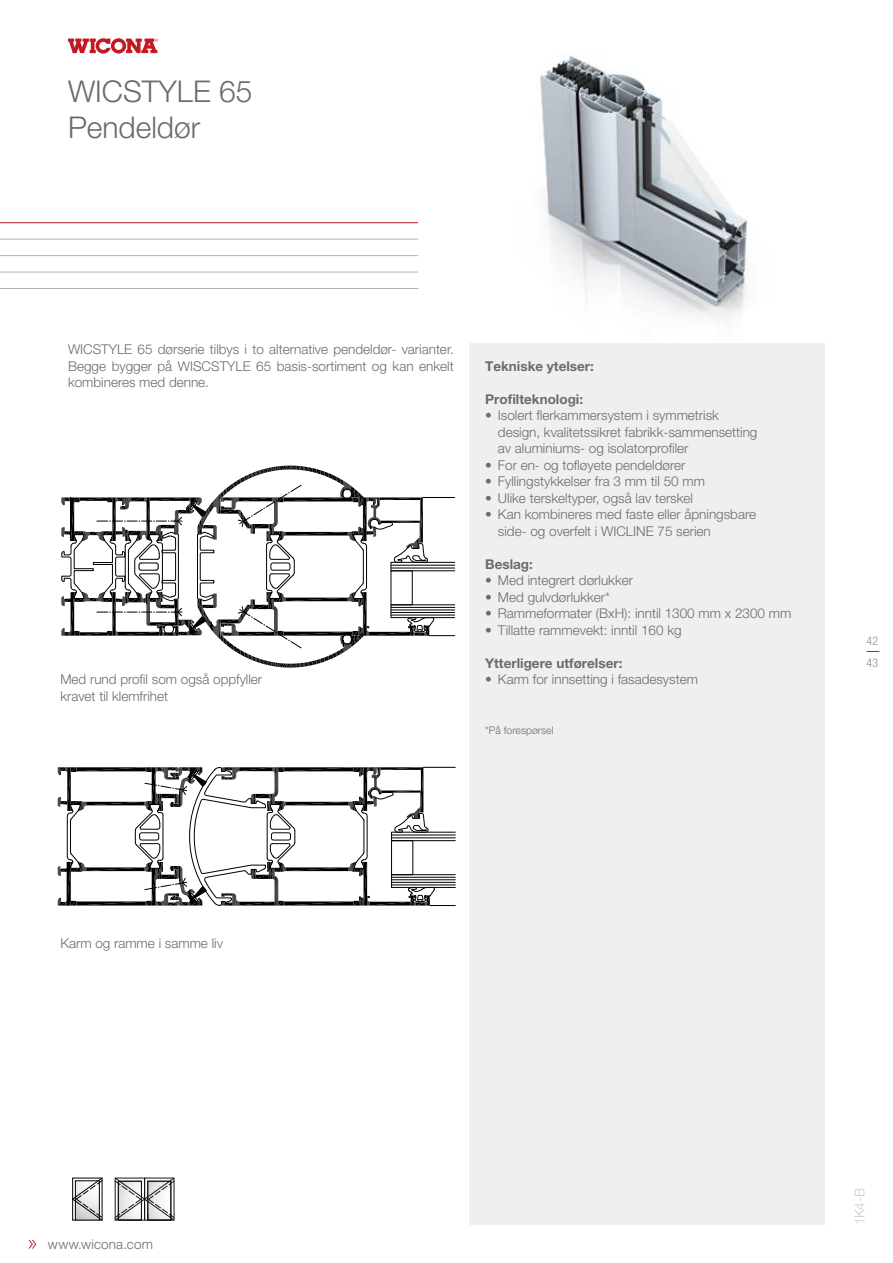
<style>
.page{position:relative;width:893px;height:1263px;background:#fff}
.page>*{position:absolute;margin:0;border:0;box-sizing:border-box;transform-origin:0 0}
.t1{font:300 30px/36px "Helvetica Neue LT Pro";color:#6b6b6a}
.t2{font:300 13.5px/16.5px "Helvetica Neue LT Pro";color:#6b6b6a}
.t3{font:700 13.5px "Helvetica Neue LT Pro";color:#6b6b6a}
.t4{font:300 13.5px "Helvetica Neue LT Pro";color:#cdcdce}
.t5{font:300 condensed 12px/22.8px "Helvetica Neue LT Pro";color:#8f908f}
.t6{font:300 10.5px "Helvetica Neue LT Pro";color:#6b6b6a}
</style>
<div class="page">
<svg style="left:68px;top:38px;width:90px;height:16px"></svg>
<hr style="left:0;top:222px;width:418px;height:1px;background:#b6181f">
<hr style="left:0;top:239px;width:418px;height:1px;background:#b2b2b3">
<hr style="left:0;top:255px;width:418px;height:1px;background:#b2b2b3">
<hr style="left:0;top:272px;width:418px;height:1px;background:#b2b2b3">
<hr style="left:0;top:288px;width:418px;height:1px;background:#b2b2b3">
<img style="left:540px;top:55px;width:211px;height:263px">
<div style="left:469px;top:343px;width:356px;height:882px;background:#eeefef"></div>
<svg style="left:61px;top:466px;width:394px;height:201px"></svg>
<svg style="left:58px;top:767px;width:397px;height:139px"></svg>
<svg style="left:72px;top:1178px;width:31px;height:42px"></svg>
<svg style="left:115px;top:1178px;width:60px;height:42px"></svg>
<svg style="left:28px;top:1240px;width:8px;height:8px"></svg>
<svg style="left:867px;top:651px;width:12px;height:1px"></svg>
<h1 class="t1" style="left:68px;top:73px;width:186px">WICSTYLE 65<br>Pendeldør</h1>
<p class="t2" style="left:68px;top:341px;width:387px;text-align:justify">WICSTYLE 65 dørserie tilbys i to alternative pendeldør- varianter.<br>Begge bygger på WISCSTYLE 65 basis-sortiment og kan enkelt kombineres med denne.</p>
<p class="t2" style="left:60px;top:671px;width:203px">Med rund profil som også oppfyller kravet til klemfrihet</p>
<p class="t3" style="left:485px;top:358px;width:110px">Tekniske ytelser:</p>
<p class="t3" style="left:485px;top:391px;width:99px">Profilteknologi:</p>
<p class="t2" style="left:498px;top:407px;width:261px;text-indent:-13px">• Isolert flerkammersystem i symmetrisk design, kvalitetssikret fabrikk-sammensetting av aluminiums- og isolatorprofiler</p>
<p class="t2" style="left:485px;top:456px;width:202px">• For en- og tofløyete pendeldører</p>
<p class="t2" style="left:485px;top:473px;width:221px">• Fyllingstykkelser fra 3 mm til 50 mm</p>
<p class="t2" style="left:485px;top:489px;width:209px">• Ulike terskeltyper, også lav terskel</p>
<p class="t2" style="left:498px;top:506px;width:260px;text-indent:-13px">• Kan kombineres med faste eller åpningsbare side- og overfelt i WICLINE 75 serien</p>
<p class="t3" style="left:485px;top:556px;width:49px">Beslag:</p>
<p class="t2" style="left:485px;top:572px;width:149px">• Med integrert dørlukker</p>
<p class="t2" style="left:485px;top:588px;width:126px">• Med gulvdørlukker*</p>
<p class="t2" style="left:485px;top:605px;width:308px">• Rammeformater (BxH): inntil 1300 mm x 2300 mm</p>
<p class="t2" style="left:485px;top:621px;width:198px">• Tillatte rammevekt: inntil 160 kg</p>
<p class="t3" style="left:485px;top:655px;width:139px">Ytterligere utførelser:</p>
<p class="t2" style="left:485px;top:671px;width:214px">• Karm for innsetting i fasadesystem</p>
<p class="t6" style="left:485px;top:724px;width:70px">*På forespørsel</p>
<p class="t5" style="left:867px;top:629px;width:13px">42<br>43</p>
<p class="t2" style="left:60px;top:935px;width:164px">Karm og ramme i samme liv</p>
<p class="t2" style="left:48px;top:1235px;width:107px">www.wicona.com</p>
<p class="t4" style="left:851px;top:1225px;width:38px;rotate:-90deg">1K4-B</p>
</div>
